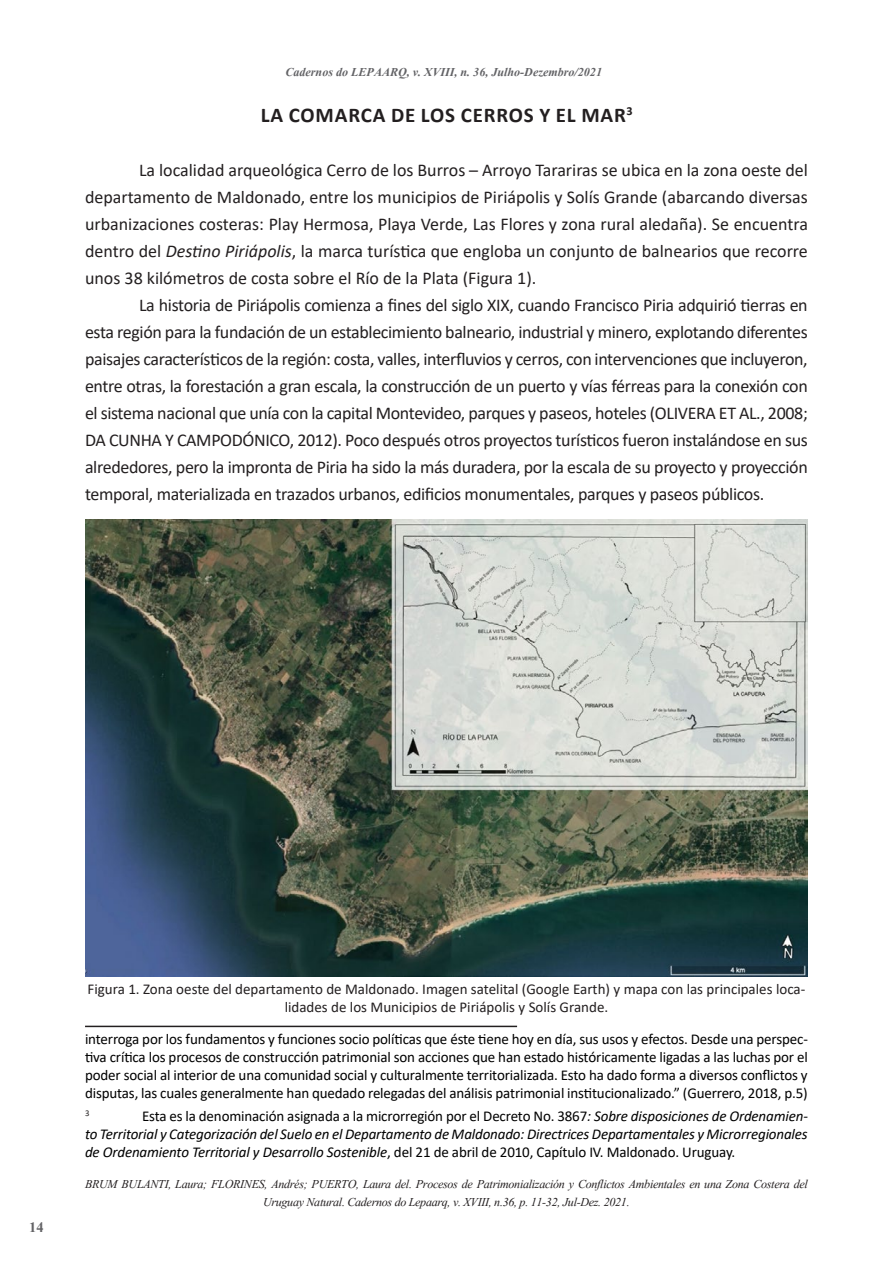
<style>
.page{position:relative;width:893px;height:1263px;background:#fff}
.page>*{position:absolute;margin:0;border:0;box-sizing:border-box;transform-origin:0 0}
.Normal_wrd_1{font:700 21px "Calibri";letter-spacing:.04em;color:#231f20}
.Normal_wrd_1-2{font:18px/27px "Calibri";letter-spacing:-.02em;color:#231f20;text-align:justify}
.t1{font:700 18px "Aparajita";color:#636366}
.t2{font:15px/18px "Calibri";letter-spacing:-.01em;color:#000;text-align:justify}
.t3{font:italic 15px/18px "Calibri";letter-spacing:-.01em;color:#000;text-align:justify}
.t4{font:italic 15px/18px "Aparajita";letter-spacing:-.02em;color:#231f20;text-align:center}
.Normal_wrd_1-3{font:15px/18px "Calibri";color:#231f20;text-align:center}
.t5{font:italic 700 15px "Aparajita";color:#636366}
.t6{font:8.7px "Calibri";color:#231f20}
.s1{font-style:italic}
.s2{font-style:normal}
</style>
<div class="page">
<img style="left:85px;top:520px;width:723px;height:456px">
<hr style="left:85px;top:1026px;width:432px;height:1px;background:#231f20">
<p class="t5" style="left:285px;top:65px;width:318px">Cadernos do LEPAARQ, v. XVIII, n. 36, Julho-Dezembro/2021</p>
<p class="Normal_wrd_1" style="left:261px;top:100px;width:373px">LA COMARCA DE LOS CERROS Y EL MAR<sup>3</sup></p>
<p class="Normal_wrd_1-2" style="left:85px;top:156px;width:724px;text-indent:54px">La localidad arqueológica Cerro de los Burros – Arroyo Tarariras se ubica en la zona oeste del departamento de Maldonado, entre los municipios de Piriápolis y Solís Grande (abarcando diversas urbanizaciones costeras: Play Hermosa, Playa Verde, Las Flores y zona rural aledaña). Se encuentra dentro del <span class="s1">Destino Piriápolis</span>, la marca turística que engloba un conjunto de balnearios que recorre unos 38 kilómetros de costa sobre el Río de la Plata (Figura 1).</p>
<p class="Normal_wrd_1-2" style="left:85px;top:291px;width:724px;text-indent:54px">La historia de Piriápolis comienza a fines del siglo XIX, cuando Francisco Piria adquirió tierras en esta región para la fundación de un establecimiento balneario, industrial y minero, explotando diferentes paisajes característicos de la región: costa, valles, interfluvios y cerros, con intervenciones que incluyeron, entre otras, la forestación a gran escala, la construcción de un puerto y vías férreas para la conexión con el sistema nacional que unía con la capital Montevideo, parques y paseos, hoteles (OLIVERA ET AL., 2008; DA CUNHA Y CAMPODÓNICO, 2012). Poco después otros proyectos turísticos fueron instalándose en sus alrededores, pero la impronta de Piria ha sido la más duradera, por la escala de su proyecto y proyección temporal, materializada en trazados urbanos, edificios monumentales, parques y paseos públicos.</p>
<p class="t1" style="left:29px;top:1219px;width:16px">14</p>
<p class="Normal_wrd_1-3" style="left:88px;top:980px;width:719px">Figura 1. Zona oeste del departamento de Maldonado. Imagen satelital (Google Earth) y mapa con las principales loca&shy;lidades de los Municipios de Piriápolis y Solís Grande.</p>
<p class="t2" style="left:85px;top:1030px;width:724px">interroga por los fundamentos y funciones socio políticas que éste tiene hoy en día, sus usos y efectos. Desde una perspec&shy;tiva crítica los procesos de construcción patrimonial son acciones que han estado históricamente ligadas a las luchas por el poder social al interior de una comunidad social y culturalmente territorializada. Esto ha dado forma a diversos conflictos y disputas, las cuales generalmente han quedado relegadas del aná lisis patrimonial institucionalizado.” (Guerrero, 2018, p.5)</p>
<p class="t6" style="left:85px;top:1107px;width:6px">3</p>
<p class="t3" style="left:85px;top:1106px;width:724px;text-indent:57px"><span class="s2">Esta es la denominación asignada a la microrregión por el Decreto No. 3867</span>: Sobre disposiciones de Ordenamien&shy;to Territorial y Categorización del Suelo en el Departamento de Maldonado: Directrices Departamentales y Microrregionales de Ordenamiento Territorial y Desarrollo Sostenible<span class="s2">, del 21 de abril de 2010, Capítulo IV. Maldonado. Uruguay.</span></p>
<p class="t4" style="left:85px;top:1176px;width:724px">BRUM BULANTI, Laura; FLORINES, Andrés; PUERTO, Laura del. Procesos de Patrimonialización y Conflictos Ambientales en una Zona Costera del<br>Uruguay Natural. Cadernos do Lepaarq, v. XVIII, n.36, p. 11-32, Jul-Dez. 2021.</p>
</div>
